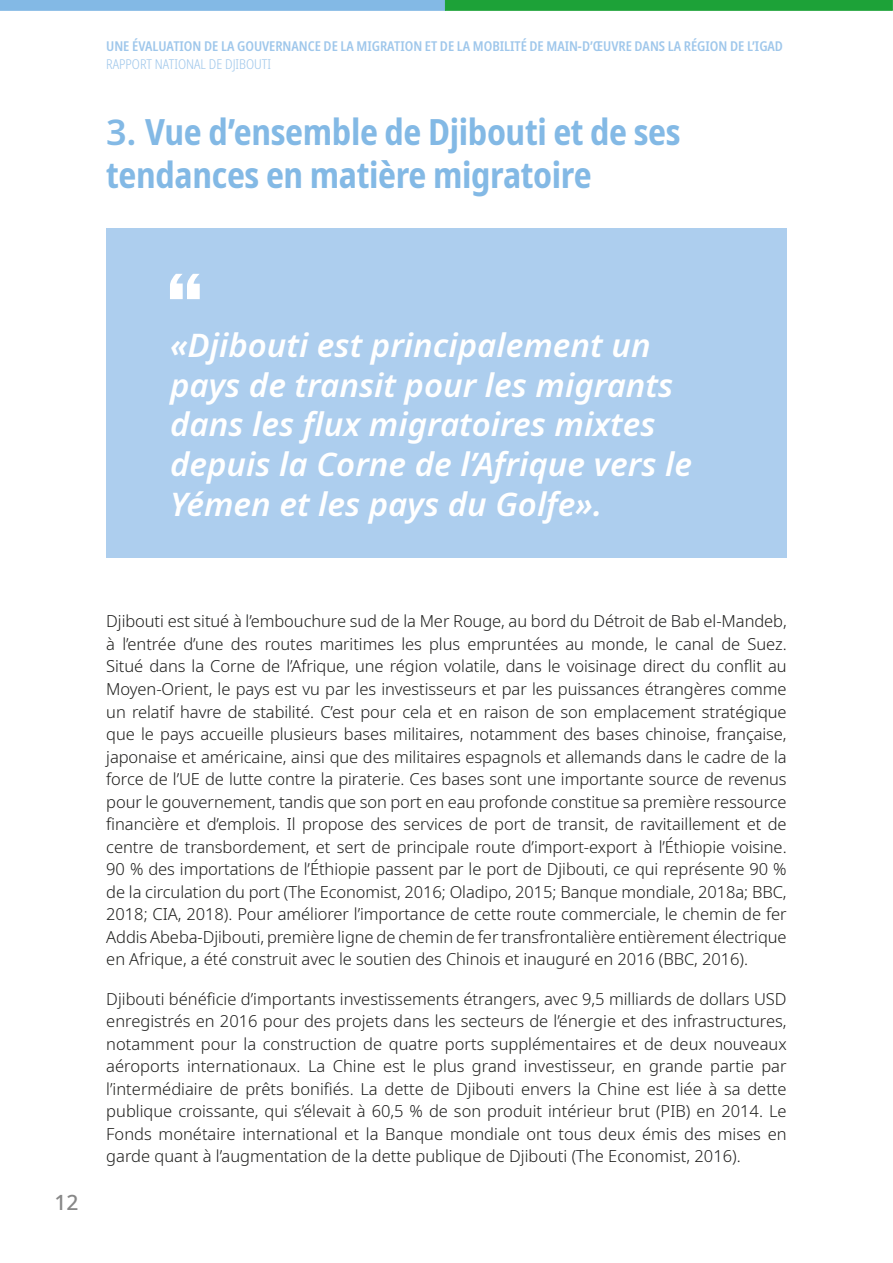
<style>
.page{position:relative;width:893px;height:1263px;background:#fff}
.page>*{position:absolute;margin:0;border:0;box-sizing:border-box;transform-origin:0 0}
.t1{font:700 condensed 36px/43.2px "Noto Sans";letter-spacing:-.01em;color:#83b9e5}
.t2{font:italic 600 33px/39.6px "Noto Sans";color:#fff}
.t3{font:500 21px "Noto Sans";color:#878787}
.t4{font:300 16.5px/22.5px "Noto Sans";letter-spacing:-.005em;color:#1d1d1b;text-align:justify}
.t5{font:600 condensed 13.5px "Noto Sans";letter-spacing:-.005em;color:#9fc7eb}
.t6{font:300 condensed 13.5px "Noto Sans";color:#9fc7eb}
.s1{font-weight:600;font-stretch:normal}
</style>
<div class="page">
<svg style="left:0;top:0;width:893px;height:11px;background:#52ae8f"></svg>
<div style="left:106px;top:228px;width:681px;height:330px;background:#adceee"></div>
<svg style="left:170px;top:274px;width:30px;height:25px"></svg>
<p class="t5" style="left:106px;top:36px;width:678px">UNE ÉVALUATION DE LA GOUVERNANCE DE LA MIGRATION ET DE LA MOBILITÉ DE MAIN-D’ŒUVRE DANS LA RÉGION DE L’IGAD</p>
<p class="t6" style="left:106px;top:54px;width:166px">RAPPORT NATIONAL DE DJIBOUTI</p>
<h1 class="t1" style="left:106px;top:111px;width:576px"><span class="s1">3.</span> Vue d’ensemble de Djibouti et de ses tendances en matière migratoire</h1>
<h2 class="t2" style="left:170px;top:326px;width:523px">«Djibouti est principalement un pays de transit pour les migrants dans les flux migratoires mixtes depuis la Corne de l’Afrique vers le<br>Yémen et les pays du Golfe».</h2>
<p class="t3" style="left:55px;top:1187px;width:26px">12</p>
<p class="t4" style="left:106px;top:611px;width:682px">Djibouti est situé à l’embouchure sud de la Mer Rouge, au bord du Détroit de Bab el-Mandeb, à l’entrée d’une des routes maritimes les plus empruntées au monde, le canal de Suez.<br>Situé dans la Corne de l’Afrique, une région volatile, dans le voisinage direct du conflit au Moyen-Orient, le pays est vu par les investisseurs et par les puissances étrangères comme un relatif havre de stabilité. C’est pour cela et en raison de son emplacement stratégique que le pays accueille plusieurs bases militaires, notamment des bases chinoise, française, japonaise et américaine, ainsi que des militaires espagnols et allemands dans le cadre de la force de l’UE de lutte contre la piraterie. Ces bases sont une importante source de revenus pour le gouvernement, tandis que son port en eau profonde constitue sa première ressource financière et d’emplois. Il propose des services de port de transit, de ravitaillement et de centre de transbordement, et sert de principale route d’import-export à l’Éthiopie voisine.<br>90 % des importations de l’Éthiopie passent par le port de Djibouti, ce qui représente 90 % de la circulation du port (The Economist, 2016; Oladipo, 2015; Banque mondiale, 2018a; BBC, 2018; CIA, 2018). Pour améliorer l’importance de cette route commerciale, le chemin de fer Addis Abeba-Djibouti, première ligne de chemin de fer transfrontalière entièrement électrique en Afrique, a été construit avec le soutien des Chinois et inauguré en 2016 (BBC, 2016).</p>
<p class="t4" style="left:106px;top:988px;width:682px">Djibouti bénéficie d’importants investissements étrangers, avec 9,5 milliards de dollars USD enregistrés en 2016 pour des projets dans les secteurs de l’énergie et des infrastructures, notamment pour la construction de quatre ports supplémentaires et de deux nouveaux aéroports internationaux. La Chine est le plus grand investisseur, en grande partie par l’intermédiaire de prêts bonifiés. La dette de Djibouti envers la Chine est liée à sa dette publique croissante, qui s’élevait à 60,5 % de son produit intérieur brut (PIB) en 2014. Le Fonds monétaire international et la Banque mondiale ont tous deux émis des mises en garde quant à l’augmentation de la dette publique de Djibouti (The Economist, 2016).</p>
</div>
